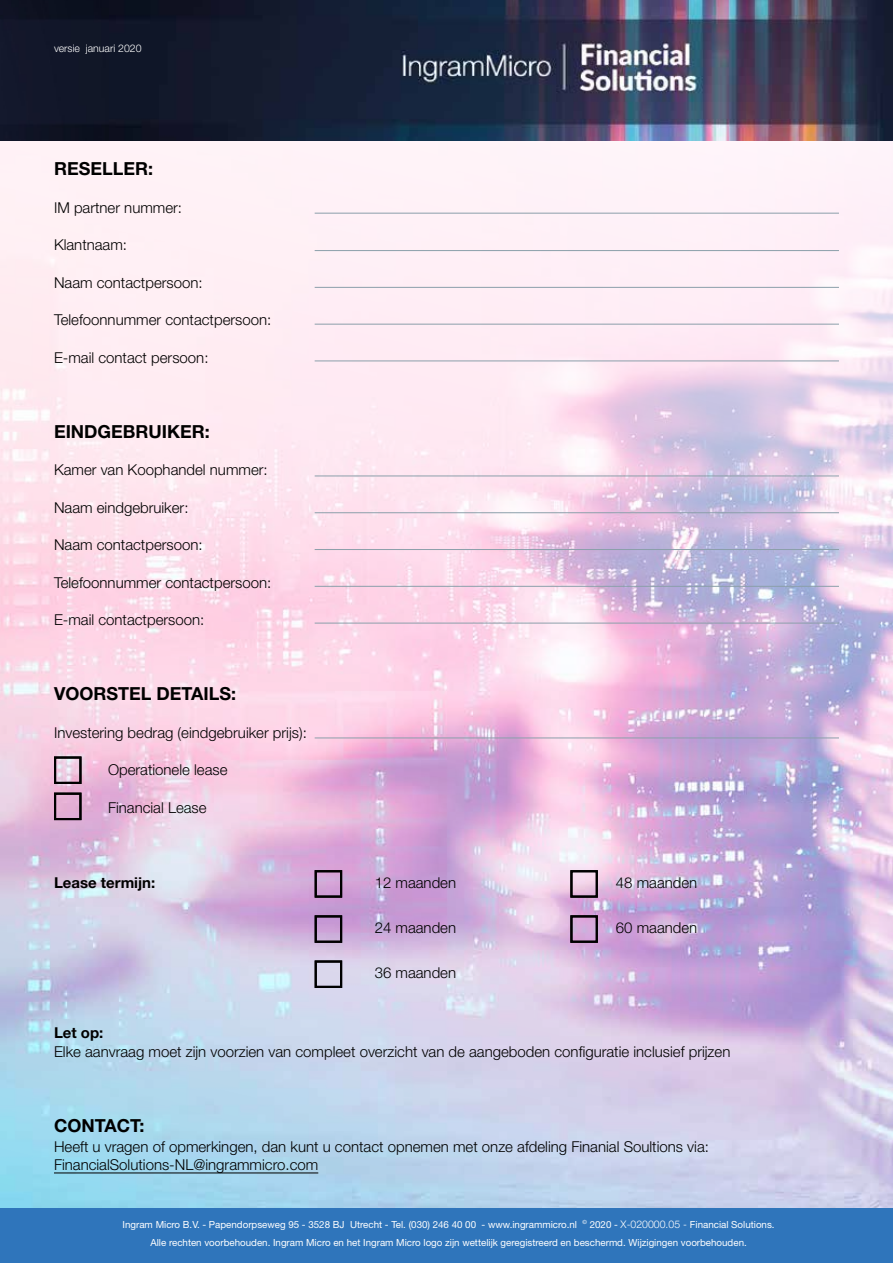
<style>
.page{position:relative;width:893px;height:1263px;background:#fff}
.page>*{position:absolute;margin:0;border:0;box-sizing:border-box;transform-origin:0 0}
.t1{font:700 18px "Helvetica Neue LT Std";color:#000}
.t2{font:300 15px/18.9px "Helvetica Neue LT Std";color:#000}
.t3{font:700 15px "Helvetica Neue LT Std";color:#000}
.t4{font:300 10.5px "Helvetica Neue LT Std";color:#fff}
.t5{font:9.75px/18px "Helvetica Neue LT Std";color:#fff;text-align:center}
.s1{font-weight:300;font-size:10.5px}
</style>
<div class="page">
<img style="left:0;top:140px;width:893px;height:1069px">
<img style="left:0;top:0;width:893px;height:140px">
<div style="left:0;top:1209px;width:893px;height:54px;background:#2f75bb"></div>
<hr style="left:54px;top:1172px;width:264px;height:1px;background:#000">
<hr style="left:315px;top:213px;width:524px;height:1px;background:#8b9faa">
<hr style="left:315px;top:250px;width:524px;height:1px;background:#8b9faa">
<hr style="left:315px;top:287px;width:524px;height:1px;background:#8b9faa">
<hr style="left:315px;top:324px;width:524px;height:1px;background:#8b9faa">
<hr style="left:315px;top:361px;width:524px;height:1px;background:#8b9faa">
<hr style="left:315px;top:476px;width:524px;height:1px;background:#8b9faa">
<hr style="left:315px;top:512px;width:524px;height:1px;background:#8b9faa">
<hr style="left:315px;top:549px;width:524px;height:1px;background:#8b9faa">
<hr style="left:315px;top:586px;width:524px;height:1px;background:#8b9faa">
<hr style="left:315px;top:623px;width:524px;height:1px;background:#8b9faa">
<hr style="left:315px;top:738px;width:524px;height:1px;background:#8b9faa">
<div style="left:54px;top:756px;width:27px;height:28px;border:2px solid #000"></div>
<div style="left:54px;top:793px;width:27px;height:27px;border:2px solid #000"></div>
<div style="left:315px;top:870px;width:27px;height:28px;border:2px solid #000"></div>
<div style="left:570px;top:870px;width:28px;height:28px;border:2px solid #000"></div>
<div style="left:315px;top:915px;width:27px;height:28px;border:2px solid #000"></div>
<div style="left:570px;top:915px;width:28px;height:28px;border:2px solid #000"></div>
<div style="left:315px;top:960px;width:27px;height:28px;border:2px solid #000"></div>
<p class="t4" style="left:54px;top:41px;width:89px">versie januari 2020</p>
<p class="t1" style="left:54px;top:158px;width:101px">RESELLER:</p>
<p class="t2" style="left:54px;top:198px;width:130px">IM partner nummer:</p>
<p class="t2" style="left:54px;top:235px;width:75px">Klantnaam:</p>
<p class="t2" style="left:54px;top:273px;width:150px">Naam contactpersoon:</p>
<p class="t2" style="left:54px;top:310px;width:219px">Telefoonnummer contactpersoon:</p>
<p class="t2" style="left:54px;top:348px;width:156px">E-mail contact persoon:</p>
<p class="t1" style="left:54px;top:420px;width:157px">EINDGEBRUIKER:</p>
<p class="t2" style="left:54px;top:460px;width:215px">Kamer van Koophandel nummer:</p>
<p class="t2" style="left:54px;top:498px;width:136px">Naam eindgebruiker:</p>
<p class="t2" style="left:54px;top:535px;width:150px">Naam contactpersoon:</p>
<p class="t2" style="left:54px;top:573px;width:219px">Telefoonnummer contactpersoon:</p>
<p class="t2" style="left:54px;top:610px;width:152px">E-mail contactpersoon:</p>
<p class="t1" style="left:54px;top:683px;width:184px">VOORSTEL DETAILS:</p>
<p class="t2" style="left:54px;top:723px;width:254px">Investering bedrag (eindgebruiker prijs):</p>
<p class="t2" style="left:108px;top:760px;width:121px">Operationele lease</p>
<p class="t2" style="left:108px;top:798px;width:100px">Financial Lease</p>
<p class="t3" style="left:54px;top:873px;width:103px">Lease termijn:</p>
<p class="t2" style="left:375px;top:872px;width:83px">12 maanden</p>
<p class="t2" style="left:375px;top:917px;width:83px">24 maanden</p>
<p class="t2" style="left:375px;top:962px;width:83px">36 maanden</p>
<p class="t2" style="left:616px;top:872px;width:83px">48 maanden</p>
<p class="t2" style="left:616px;top:917px;width:83px">60 maanden</p>
<p class="t3" style="left:54px;top:1023px;width:51px">Let op:</p>
<p class="t2" style="left:54px;top:1042px;width:678px">Elke aanvraag moet zijn voorzien van compleet overzicht van de aangeboden configuratie inclusief prijzen</p>
<p class="t1" style="left:54px;top:1115px;width:92px">CONTACT:</p>
<p class="t2" style="left:54px;top:1136px;width:656px">Heeft u vragen of opmerkingen, dan kunt u contact opnemen met onze afdeling Finanial Soultions via:<br>FinancialSolutions-NL@ingrammicro.com</p>
<p class="t5" style="left:123px;top:1215px;width:653px">Ingram Micro B.V. - Papendorpseweg 95 - 3528 BJ Utrecht - Tel. (030) 246 40 00 - www.ingrammicro.nl <sup>©</sup> 2020 - <span class="s1">X-020000.05 -</span> Financial Solutions.<br>Alle rechten voorbehouden. Ingram Micro en het Ingram Micro logo zijn wettelijk geregistreerd en beschermd. Wijzigingen voorbehouden.</p>
</div>
